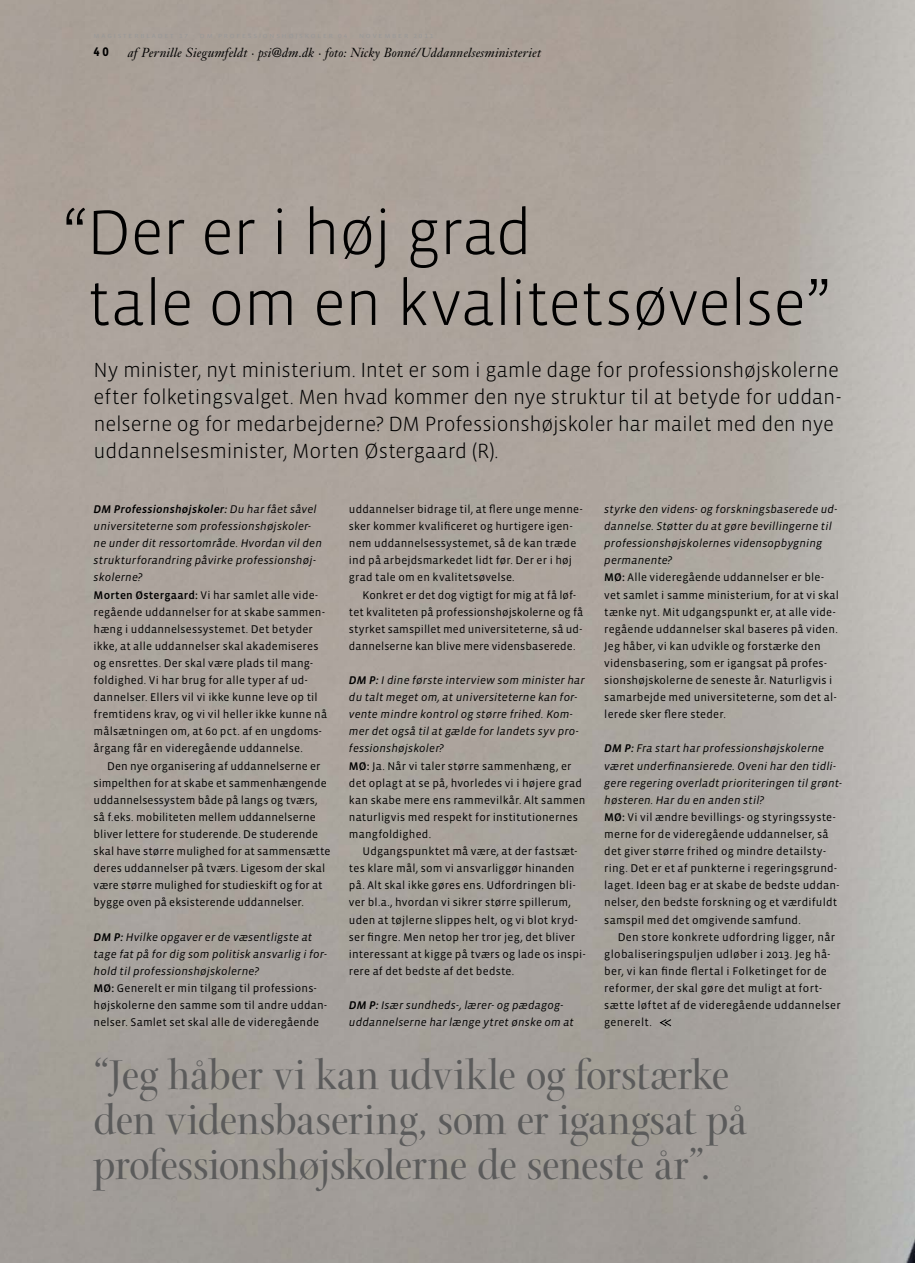
<style>
.page{position:relative;width:915px;height:1263px;background:#fff}
.page>*{position:absolute;margin:0;border:0;box-sizing:border-box;transform-origin:0 0}
.t1{font:300 64.35px/70.8px "Vista Sans OT";letter-spacing:-.02em;color:#000}
.t2{font:45px/45px "Arepo";letter-spacing:-.01em;color:#5b5b5b}
.t3{font:300 21px/27px "Vista Sans OT";letter-spacing:-.01em;color:#000}
.t4{font:italic 12.9px "Janson Text";letter-spacing:.015em;color:#000}
.t5{font:700 12.75px "Vista Sans OT";color:#000}
.t6{font:11.4px/17.1px "Vista Sans OT";letter-spacing:.015em;color:#000}
.t7{font:italic 11.4px/17.1px "Vista Sans OT";letter-spacing:.01em;color:#000}
.s1{font-weight:500;font-style:italic}
.s2{font-style:italic}
.s3{font-weight:500}
.s4{font-weight:500;font-style:normal}
.s5{font-style:normal}
</style>
<div class="page">
<img style="left:0;top:0;width:914px;height:1263px">
<svg style="left:659px;top:1019px;width:12px;height:8px"></svg>
<p class="t5" style="left:94px;top:45px;width:17px">40</p>
<p class="t4" style="left:128px;top:47px;width:415px">af Pernille Siegumfeldt · psi@dm.dk · foto: Nicky Bonné/Uddannelses ministeriet</p>
<h1 class="t1" style="left:87px;top:199px;width:744px;text-indent:-23px">“ Der er i høj grad<br>tale om en kvalitetsøvelse”</h1>
<p class="t3" style="left:94px;top:357px;width:748px">Ny minister, nyt ministerium. Intet er som i gamle dage for professionshøjskolerne efter folketingsvalget. Men hvad kommer den nye struktur til at betyde for uddan&shy;nelserne og for medarbejderne? DM Professionshøjskoler har mailet med den nye uddannelsesminister, Morten Østergaard (R).</p>
<p class="t6" style="left:94px;top:501px;width:235px"><span class="s1">DM Professionshøjskoler:</span> <span class="s2">Du har fået såvel universiteterne som professionshøjskoler-<br>ne under dit ressortområde. Hvordan vil den strukturforandring påvirke professionshøj&shy;skolerne?<br></span><span class="s3">Morten Østergaard:</span> Vi har samlet alle vide&shy;regående uddannelser for at skabe sammen&shy;hæng i uddannelsessystemet. Det betyder ikke, at alle uddannelser skal akademiseres og ensrettes. Der skal være plads til mang&shy;foldighed. Vi har brug for alle typer af ud&shy;dannelser. Ellers vil vi ikke kunne leve op til fremtidens krav, og vi vil heller ikke kunne nå målsætningen om, at 60 pct. af en ungdoms&shy;årgang får en videregående uddannelse.</p>
<p class="t6" style="left:94px;top:758px;width:238px;text-indent:13px">Den nye organisering af uddannelserne er simpelthen for at skabe et sammenhængende uddannelsessystem både på langs og tværs, så f.eks. mobiliteten mellem uddannelserne bliver lettere for studerende. De studerende skal have større mulighed for at sammensætte deres uddannelser på tværs. Ligesom der skal være større mulighed for studieskift og for at bygge oven på eksisterende uddannelser.</p>
<p class="t6" style="left:94px;top:929px;width:235px"><span class="s1">DM P:</span> <span class="s2">Hvilke opgaver er de væsentligste at tage fat på for dig som politisk ansvarlig i for&shy;hold til professionshøjskolerne?<br></span><span class="s3">MØ:</span> Generelt er min tilgang til professions&shy;højskolerne den samme som til andre uddan&shy;nelser. Samlet set skal alle de videregående</p>
<p class="t6" style="left:349px;top:501px;width:235px">uddannelser bidrage til, at flere unge menne&shy;sker kommer kvalificeret og hurtigere igen&shy;nem uddannelsessystemet, så de kan træde ind på arbejdsmarkedet lidt før. Der er i høj grad tale om en kvalitetsøvelse.</p>
<p class="t6" style="left:349px;top:587px;width:236px;text-indent:13px">Konkret er det dog vigtigt for mig at få løf&shy;tet kvaliteten på professionshøjskolerne og få styrket samspillet med universiteterne, så ud&shy;dannelserne kan blive mere vidensbaserede.</p>
<p class="t7" style="left:349px;top:672px;width:238px"><span class="s3">DM P:</span> I dine første interview som minister har du talt meget om, at universiteterne kan for&shy;vente mindre kontrol og større frihed. Kom&shy;mer det også til at gælde for landets syv pro&shy;fessionshøjskoler?<br><span class="s4">MØ:</span> <span class="s5">Ja. Når vi taler større sammenhæng, er det oplagt at se på, hvorledes vi i højere grad kan skabe mere ens rammevilkår. Alt sammen naturligvis med respekt for institutionernes mangfoldighed.</span></p>
<p class="t6" style="left:349px;top:843px;width:238px;text-indent:14px">Udgangspunktet må være, at der fastsæt&shy;tes klare mål, som vi ansvarliggør hinanden på. Alt skal ikke gøres ens. Udfordringen bli&shy;ver bl.a., hvordan vi sikrer større spillerum, uden at tøjlerne slippes helt, og vi blot kryd&shy;ser fingre. Men netop her tror jeg, det bliver interessant at kigge på tværs og lade os inspi&shy;rere af det bedste af det bedste.</p>
<p class="t7" style="left:349px;top:997px;width:226px"><span class="s3">DM P:</span> Især sundheds-, lærer- og pædagog&shy;uddannelserne har længe ytret ønske om at</p>
<p class="t6" style="left:604px;top:501px;width:236px"><span class="s2">styrke den videns- og forskningsbaserede ud&shy;dannelse. Støtter du at gøre bevillingerne til professionshøjskolernes vidensopbygning permanente?<br></span><span class="s3">MØ:</span> Alle videregående uddannelser er ble&shy;vet samlet i samme ministerium, for at vi skal tænke nyt. Mit udgangspunkt er, at alle vide&shy;regående uddannelser skal baseres på viden.<br>Jeg håber, vi kan udvikle og forstærke den vidensbasering, som er igangsat på profes&shy;sionshøjskolerne de seneste år. Naturligvis i samarbejde med universiteterne, som det al&shy;lerede sker flere steder.</p>
<p class="t6" style="left:604px;top:740px;width:239px"><span class="s1">DM P:</span> <span class="s2">Fra start har professionshøjskolerne været underfinansierede. Oveni har den tidli&shy;gere regering overladt prioriteringen til grønt&shy;høsteren. Har du en anden stil?<br></span><span class="s3">MØ:</span> Vi vil ændre bevillings- og styringssyste&shy;merne for de videregående uddannelser, så det giver større frihed og mindre detailsty&shy;ring. Det er et af punkterne i regeringsgrund&shy;laget. Ideen bag er at skabe de bedste uddan&shy;nelser, den bedste forskning og et værdifuldt samspil med det omgivende samfund.</p>
<p class="t6" style="left:604px;top:929px;width:238px;text-indent:13px">Den store konkrete udfordring ligger, når globaliseringspuljen udløber i 2013. Jeg hå&shy;ber, vi kan finde flertal i Folketinget for de reformer, der skal gøre det muligt at fort&shy;sætte løftet af de videregående uddannelser generelt.</p>
<h2 class="t2" style="left:94px;top:1059px;width:654px">“Jeg håber vi kan udvikle og forstærke den vidensbasering, som er igangsat på professionshøjskolerne de seneste år”.</h2>
</div>
